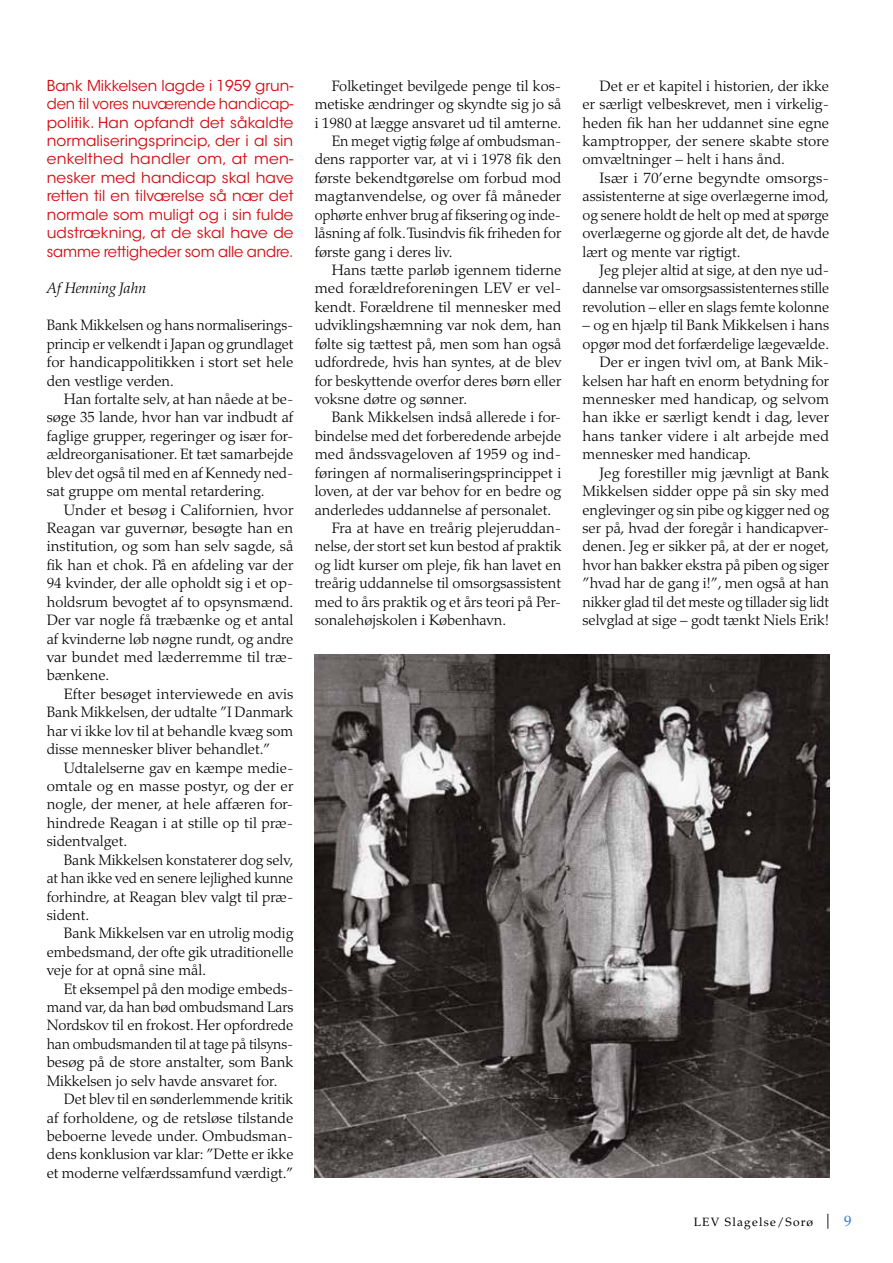
<style>
.page{position:relative;width:893px;height:1263px;background:#fff}
.page>*{position:absolute;margin:0;border:0;box-sizing:border-box;transform-origin:0 0}
.t1{font:300 15px/18.5px "Palatino LT Std";color:#000;text-align:justify}
.t2{font:15px/18.5px "ITC Avant Garde Std";letter-spacing:-.005em;color:#d20a11;text-align:justify}
.t3{font:italic 300 15px "Palatino LT Std";color:#000}
.t4{font:12px "Palatino LT Std";letter-spacing:.1em;color:#000}
.s1{font-size:15px}
.s2{font-size:15px;color:#307abf}
</style>
<div class="page">
<img style="left:315px;top:655px;width:514px;height:523px">
<p class="t2" style="left:47px;top:76px;width:248px">Bank Mikkelsen lagde i 1959 grun&shy;den til vores nuværende handicap&shy;politik. Han opfandt det såkaldte normaliseringsprincip, der i al sin enkelthed handler om, at men&shy;nesker med handicap skal have retten til en tilværelse så nær det normale som muligt og i sin fulde udstrækning, at de skal have de samme rettigheder som alle andre.</p>
<p class="t3" style="left:47px;top:280px;width:101px">Af Henning Jahn</p>
<p class="t1" style="left:47px;top:316px;width:248px">Bank Mikkelsen og hans normaliserings&shy;princip er velkendt i Japan og grundlaget for handicappolitikken i stort set hele den vestlige verden.</p>
<p class="t1" style="left:47px;top:390px;width:248px;text-indent:17px">Han fortalte selv, at han nåede at be&shy;søge 35 lande, hvor han var indbudt af faglige grupper, regeringer og især for&shy;ældreorganisationer. Et tæt samarbejde blev det også til med en af Kennedy ned&shy;sat gruppe om mental retardering.</p>
<p class="t1" style="left:47px;top:500px;width:248px;text-indent:17px">Under et besøg i Californien, hvor Reagan var guvernør, besøgte han en institution, og som han selv sagde, så fik han et chok. På en afdeling var der 94 kvinder, der alle opholdt sig i et op&shy;holdsrum bevogtet af to opsynsmænd.<br>Der var nogle få træbænke og et antal af kvinderne løb nøgne rundt, og andre var bundet med læderremme til træ&shy;bænkene.</p>
<p class="t1" style="left:47px;top:685px;width:248px;text-indent:17px">Efter besøget interviewede en avis Bank Mikkelsen, der udtalte ”I Danmark har vi ikke lov til at behandle kvæg som disse mennesker bliver behandlet.”</p>
<p class="t1" style="left:47px;top:758px;width:248px;text-indent:17px">Udtalelserne gav en kæmpe medie&shy;omtale og en masse postyr, og der er nogle, der mener, at hele affæren for&shy;hindrede Reagan i at stille op til præ&shy;sidentvalget.</p>
<p class="t1" style="left:47px;top:850px;width:248px;text-indent:17px">Bank Mikkelsen konstaterer dog selv, at han ikke ved en senere lejlighed kunne forhindre, at Reagan blev valgt til præ&shy;sident.</p>
<p class="t1" style="left:47px;top:924px;width:248px;text-indent:17px">Bank Mikkelsen var en utrolig modig embedsmand, der ofte gik utraditionelle veje for at opnå sine mål.</p>
<p class="t1" style="left:47px;top:979px;width:248px;text-indent:17px">Et eksempel på den modige embeds&shy;mand var, da han bød ombudsmand Lars Nordskov til en frokost. Her opfordrede han ombudsmanden til at tage på tilsyns&shy;besøg på de store anstalter, som Bank Mikkelsen jo selv havde ansvaret for.</p>
<p class="t1" style="left:47px;top:1090px;width:248px;text-indent:17px">Det blev til en sønderlemmende kritik af forholdene, og de retsløse tilstande beboerne levede under. Ombudsman&shy;dens konklusion var klar: ”Dette er ikke et moderne velfærdssamfund værdigt.”</p>
<p class="t1" style="left:332px;top:77px;width:231px">Folketinget bevilgede penge til kos-</p>
<p class="t1" style="left:315px;top:95px;width:248px">metiske ændringer og skyndte sig jo så</p>
<p class="t1" style="left:315px;top:113px;width:248px">i 1980 at lægge ansvaret ud til amterne.</p>
<p class="t1" style="left:332px;top:132px;width:231px">En meget vigtig følge af ombudsman-</p>
<p class="t1" style="left:315px;top:150px;width:248px">dens rapporter var, at vi i 1978 fik den</p>
<p class="t1" style="left:315px;top:169px;width:248px">første bekendtgørelse om forbud mod</p>
<p class="t1" style="left:315px;top:187px;width:248px">magtanvendelse, og over få måneder</p>
<p class="t1" style="left:315px;top:206px;width:248px">ophørte enhver brug af fiksering og inde-</p>
<p class="t1" style="left:315px;top:224px;width:248px">låsning af folk. Tusindvis fik friheden for</p>
<p class="t1" style="left:315px;top:242px;width:139px">første gang i deres liv.</p>
<p class="t1" style="left:332px;top:261px;width:231px">Hans tætte parløb igennem tiderne</p>
<p class="t1" style="left:315px;top:279px;width:248px">med forældreforeningen LEV er vel-</p>
<p class="t1" style="left:315px;top:298px;width:248px">kendt. Forældrene til mennesker med</p>
<p class="t1" style="left:315px;top:316px;width:248px">udviklingshæmning var nok dem, han</p>
<p class="t1" style="left:315px;top:335px;width:248px">følte sig tættest på, men som han også</p>
<p class="t1" style="left:315px;top:353px;width:248px">udfordrede, hvis han syntes, at de blev</p>
<p class="t1" style="left:315px;top:371px;width:248px">for beskyttende overfor deres børn eller</p>
<p class="t1" style="left:315px;top:390px;width:154px">voksne døtre og sønner.</p>
<p class="t1" style="left:332px;top:408px;width:231px">Bank Mikkelsen indså allerede i for-</p>
<p class="t1" style="left:315px;top:427px;width:248px">bindelse med det forberedende arbejde</p>
<p class="t1" style="left:315px;top:445px;width:248px">med åndssvageloven af 1959 og ind-</p>
<p class="t1" style="left:315px;top:464px;width:248px">føringen af normaliseringsprincippet i</p>
<p class="t1" style="left:315px;top:482px;width:248px">loven, at der var behov for en bedre og</p>
<p class="t1" style="left:315px;top:500px;width:238px">anderledes uddannelse af personalet.</p>
<p class="t1" style="left:332px;top:519px;width:231px">Fra at have en treårig plejeruddan-</p>
<p class="t1" style="left:315px;top:537px;width:248px">nelse, der stort set kun bestod af praktik</p>
<p class="t1" style="left:315px;top:556px;width:248px">og lidt kurser om pleje, fik han lavet en</p>
<p class="t1" style="left:315px;top:574px;width:248px">treårig uddannelse til omsorgsassistent</p>
<p class="t1" style="left:315px;top:593px;width:248px">med to års praktik og et års teori på Per-</p>
<p class="t1" style="left:315px;top:611px;width:193px">sonalehøjskolen i København.</p>
<p class="t1" style="left:583px;top:77px;width:248px;text-indent:17px">Det er et kapitel i historien, der ikke er særligt velbeskrevet, men i virkelig&shy;heden fik han her uddannet sine egne kamptropper, der senere skabte store omvæltninger – helt i hans ånd.</p>
<p class="t1" style="left:583px;top:169px;width:248px;text-indent:17px">Især i 70’erne begyndte omsorgs&shy;assistenterne at sige overlægerne imod, og senere holdt de helt op med at spørge overlægerne og gjorde alt det, de havde lært og mente var rigtigt.</p>
<p class="t1" style="left:583px;top:261px;width:248px;text-indent:17px">Jeg plejer altid at sige, at den nye ud&shy;dannelse var omsorgsassistenternes stille revolution – eller en slags femte kolonne</p>
<p class="t1" style="left:583px;top:316px;width:248px">– og en hjælp til Bank Mikkelsen i hans</p>
<p class="t1" style="left:583px;top:335px;width:248px">opgør mod det forfærdelige lægevælde.</p>
<p class="t1" style="left:600px;top:353px;width:231px">Der er ingen tvivl om, at Bank Mik-</p>
<p class="t1" style="left:583px;top:371px;width:248px">kelsen har haft en enorm betydning for</p>
<p class="t1" style="left:583px;top:390px;width:248px">mennesker med handicap, og selvom</p>
<p class="t1" style="left:583px;top:408px;width:248px">han ikke er særligt kendt i dag, lever</p>
<p class="t1" style="left:583px;top:427px;width:248px">hans tanker videre i alt arbejde med</p>
<p class="t1" style="left:583px;top:445px;width:170px">mennesker med handicap.</p>
<p class="t1" style="left:600px;top:464px;width:231px">Jeg forestiller mig jævnligt at Bank</p>
<p class="t1" style="left:583px;top:482px;width:248px">Mikkelsen sidder oppe på sin sky med</p>
<p class="t1" style="left:583px;top:500px;width:248px">englevinger og sin pibe og kigger ned og</p>
<p class="t1" style="left:583px;top:519px;width:248px">ser på, hvad der foregår i handicapver-</p>
<p class="t1" style="left:583px;top:537px;width:248px">denen. Jeg er sikker på, at der er noget,</p>
<p class="t1" style="left:583px;top:556px;width:248px">hvor han bakker ekstra på piben og siger</p>
<p class="t1" style="left:583px;top:574px;width:248px">”hvad har de gang i!”, men også at han</p>
<p class="t1" style="left:583px;top:593px;width:248px">nikker glad til det meste og tillader sig lidt</p>
<p class="t1" style="left:583px;top:611px;width:248px">selvglad at sige – godt tænkt Niels Erik!</p>
<p class="t4" style="left:694px;top:1214px;width:159px">LEV Slagelse/Sorø <span class="s1">|</span> <span class="s2">9</span></p>
</div>
